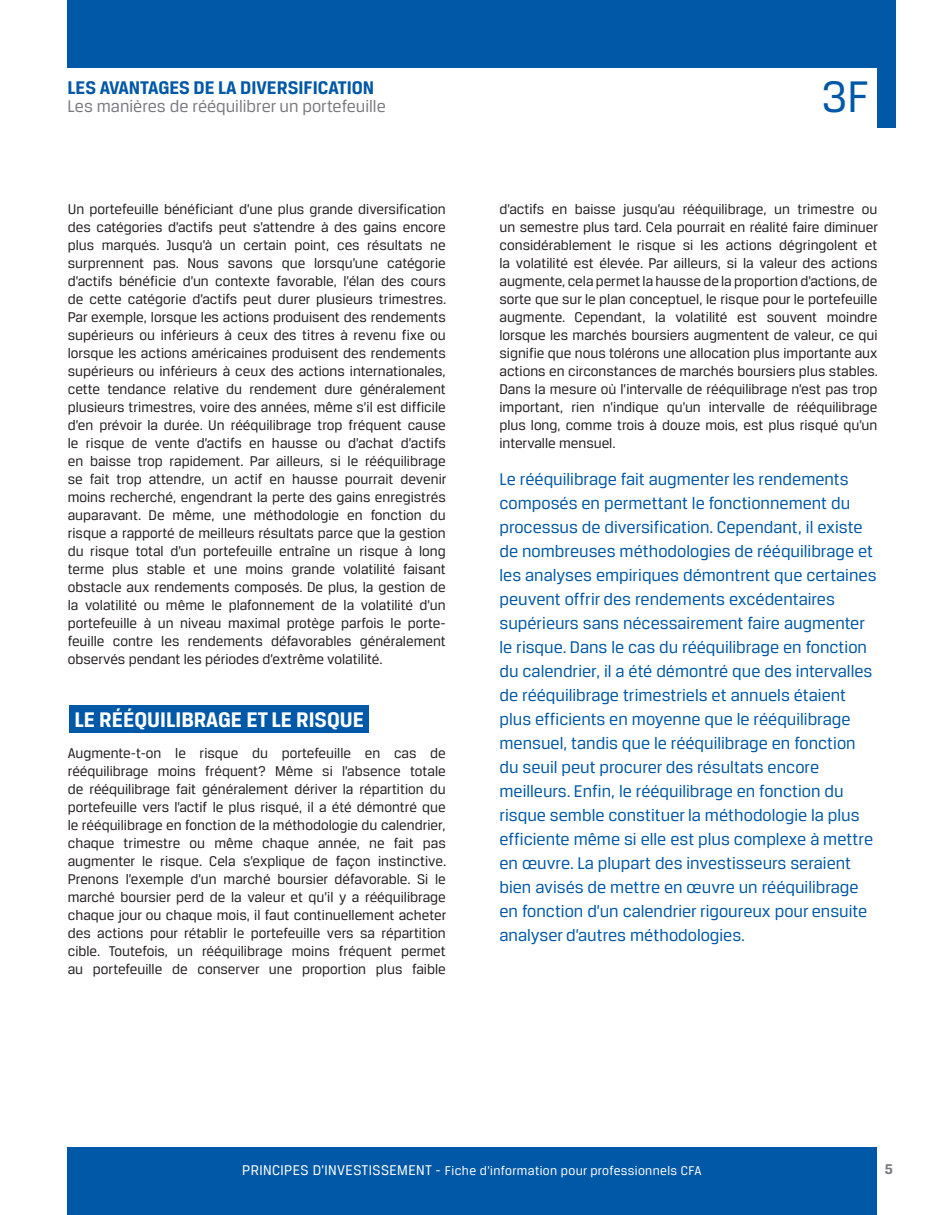
<style>
.page{position:relative;width:945px;height:1215px;background:#fff}
.page>*{position:absolute;margin:0;border:0;box-sizing:border-box;transform-origin:0 0}
.t1{font:47.1px "Breuer Text";color:#0158a6}
.Titre_souligné_2_lig{font:700 22.5px "Breuer Text";color:#fff}
.t2{font:700 19.5px "Breuer Text";color:#0158a6}
.Intro_Section_bleu{font:18px/24px "Breuer Text";color:#0158a6}
.t3{font:18px "Breuer Text";color:#7b7a81}
.Texte_courant{font:15px/18px "Breuer Text";color:#231f20;text-align:justify}
.t4{font:700 15px "Breuer Text";color:#7b7a81}
.t5{font:13.5px "Breuer Text";letter-spacing:.025em;color:#fff}
.s1{font-size:15px}
</style>
<div class="page">
<div style="left:68px;top:0;width:810px;height:68px;background:#0158a6"></div>
<div style="left:68px;top:1148px;width:810px;height:67px;background:#0158a6"></div>
<div style="left:877px;top:0;width:18px;height:127px;background:#0158a6"></div>
<div style="left:70px;top:705px;width:299px;height:27px;background:#0158a6"></div>
<h3 class="t2" style="left:68px;top:77px;width:308px">LES AVANTAGES DE LA DIVERSIFICATION</h3>
<p class="t3" style="left:68px;top:97px;width:320px">Les manières de rééquilibrer un portefeuille</p>
<p class="Texte_courant" style="left:68px;top:200px;width:380px">Un portefeuille bénéficiant d’une plus grande diversification des catégories d’actifs peut s’attendre à des gains encore plus marqués. Jusqu’à un certain point, ces résultats ne surprennent pas. Nous savons que lorsqu’une catégorie d’actifs bénéficie d’un contexte favorable, l’élan des cours de cette catégorie d’actifs peut durer plusieurs trimestres.<br>Par exemple, lorsque les actions produisent des rendements supérieurs ou inférieurs à ceux des titres à revenu fixe ou lorsque les actions américaines produisent des rendements supérieurs ou inférieurs à ceux des actions internationales, cette tendance relative du rendement dure généralement plusieurs trimestres, voire des années, même s’il est difficile d’en prévoir la durée. Un rééquilibrage trop fréquent cause le risque de vente d’actifs en hausse ou d’achat d’actifs en baisse trop rapidement. Par ailleurs, si le rééquilibrage se fait trop attendre, un actif en hausse pourrait devenir moins recherché, engendrant la perte des gains enregistrés auparavant. De même, une méthodologie en fonction du risque a rapporté de meilleurs résultats parce que la gestion du risque total d’un portefeuille entraîne un risque à long terme plus stable et une moins grande volatilité faisant obstacle aux rendements composés. De plus, la gestion de la volatilité ou même le plafonnement de la volatilité d’un portefeuille à un niveau maximal protège parfois le porte&shy;feuille contre les rendements défavorables généralement observés pendant les périodes d’extrême volatilité.</p>
<p class="Titre_souligné_2_lig" style="left:75px;top:707px;width:291px">LE RÉÉQUILIBRAGE ET LE RISQUE</p>
<p class="Texte_courant" style="left:68px;top:744px;width:380px">Augmente-t-on le risque du portefeuille en cas de rééquilibrage moins fréquent? Même si l’absence totale de rééquilibrage fait généralement dériver la répartition du portefeuille vers l’actif le plus risqué, il a été démontré que le rééquilibrage en fonction de la méthodologie du calendrier, chaque trimestre ou même chaque année, ne fait pas augmenter le risque. Cela s’explique de façon instinctive.<br>Prenons l’exemple d’un marché boursier défavorable. Si le marché boursier perd de la valeur et qu’il y a rééquilibrage chaque jour ou chaque mois, il faut continuellement acheter des actions pour rétablir le portefeuille vers sa répartition cible. Toutefois, un rééquilibrage moins fréquent permet au portefeuille de conserver une proportion plus faible</p>
<h1 class="t1" style="left:822px;top:71px;width:49px">3F</h1>
<p class="Texte_courant" style="left:500px;top:200px;width:380px">d’actifs en baisse jusqu’au rééquilibrage, un trimestre ou un semestre plus tard. Cela pourrait en réalité faire diminuer considérablement le risque si les actions dégringolent et la volatilité est élevée. Par ailleurs, si la valeur des actions augmente, cela permet la hausse de la proportion d’actions, de sorte que sur le plan conceptuel, le risque pour le portefeuille augmente. Cependant, la volatilité est souvent moindre lorsque les marchés boursiers augmentent de valeur, ce qui signifie que nous tolérons une allocation plus importante aux actions en circonstances de marchés boursiers plus stables.<br>Dans la mesure où l’intervalle de rééquilibrage n’est pas trop important, rien n’indique qu’un intervalle de rééquilibrage plus long, comme trois à douze mois, est plus risqué qu’un intervalle mensuel.</p>
<p class="Intro_Section_bleu" style="left:500px;top:467px;width:379px">Le rééquilibrage fait augmenter les rendements composés en permettant le fonctionnement du processus de diversification. Cependant, il existe de nombreuses méthodologies de rééquilibrage et les analyses empiriques démontrent que certaines peuvent offrir des rendements excédentaires supérieurs sans nécessairement faire augmenter le risque. Dans le cas du rééquilibrage en fonction du calendrier, il a été démontré que des intervalles de rééquilibrage trimestriels et annuels étaient plus efficients en moyenne que le rééquilibrage mensuel, tandis que le rééquilibrage en fonction du seuil peut procurer des résultats encore meilleurs. Enfin, le rééquilibrage en fonction du risque semble constituer la méthodologie la plus efficiente même si elle est plus complexe à mettre en œuvre. La plupart des investisseurs seraient bien avisés de mettre en œuvre un rééquilibrage en fonction d’un calendrier rigoureux pour ensuite analyser d’autres méthodologies.</p>
<p class="t5" style="left:242px;top:1164px;width:461px"><span class="s1">PRINCIPES D’INVESTISSEMENT -</span> Fiche d’information pour professionnels CFA</p>
<p class="t4" style="left:885px;top:1161px;width:10px">5</p>
</div>
